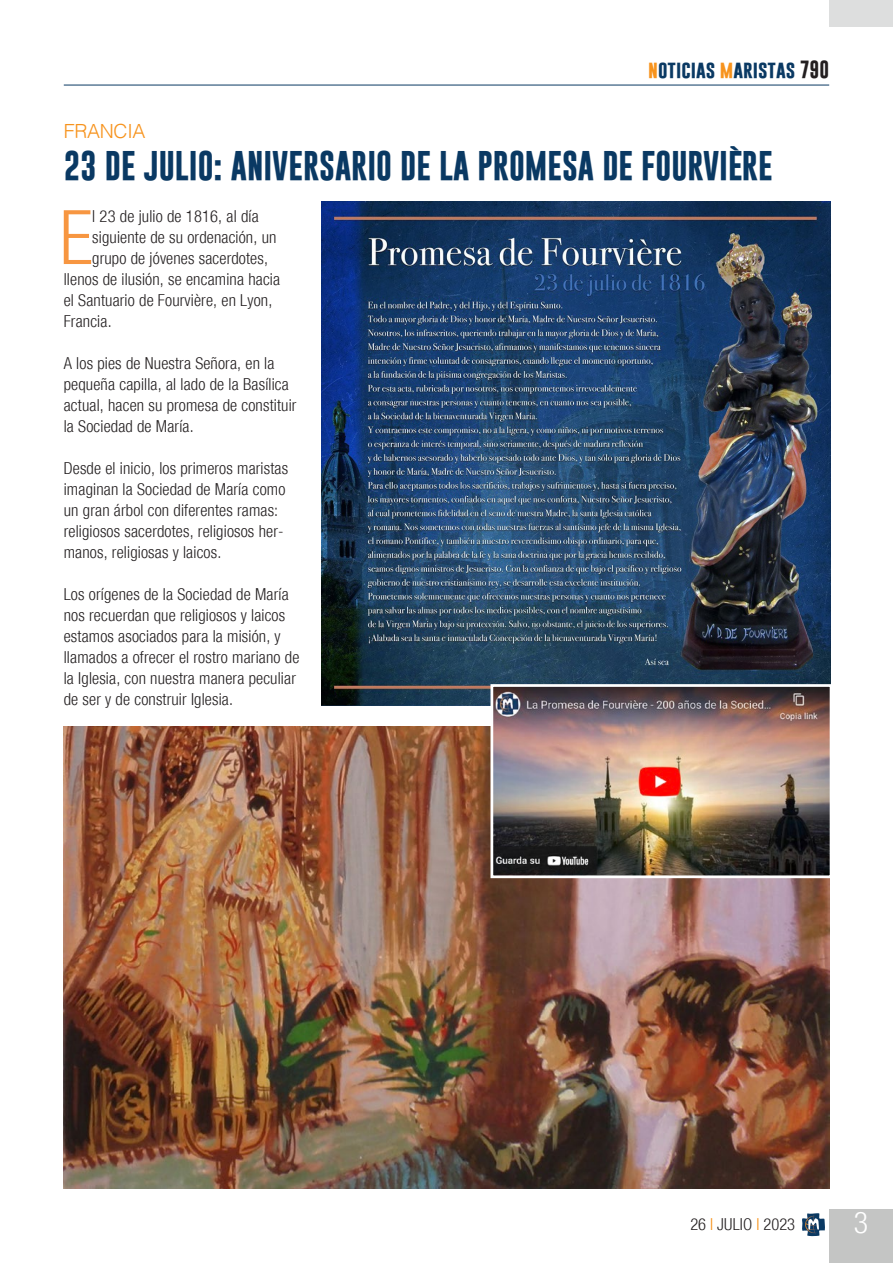
<style>
.page{position:relative;width:893px;height:1263px;background:#fff}
.page>*{position:absolute;margin:0;border:0;box-sizing:border-box;transform-origin:0 0}
.Testo_normal{font:300 condensed 75.3px "Helvetica Neue";color:#f79641}
.Titolo{font:700 30px "Gobold";color:#0a3963}
.t1{font:300 condensed 30px "Helvetica Neue";color:#fff}
.sommario{font:300 19.5px "Helvetica";letter-spacing:-.015em;color:#f7931d}
.t2{font:700 18px "Gobold";color:#0a3963}
.Testo_normal-2{font:300 condensed 16.5px/21px "Helvetica Neue";letter-spacing:.01em;color:#231f20}
.s1{color:#f7931d}
.s2{color:#231f20}
</style>
<div class="page">
<div style="left:829px;top:1209px;width:64px;height:54px;background:#c4c5c4"></div>
<hr style="left:64px;top:85px;width:765px;height:1px;background:#0a3963">
<svg style="left:802px;top:1213px;width:23px;height:23px"></svg>
<div style="left:829px;top:0;width:64px;height:27px;background:#dddede"></div>
<img style="left:64px;top:726px;width:765px;height:462px">
<img style="left:322px;top:201px;width:509px;height:504px">
<img style="left:494px;top:688px;width:334px;height:186px">
<div style="left:490px;top:684px;width:342px;height:194px;border:3px solid #fff"></div>
<p class="t2" style="left:648px;top:57px;width:182px"><span class="s1">n</span>oticias <span class="s1">m</span>aristas <span class="s2">790</span></p>
<p class="sommario" style="left:64px;top:114px;width:83px">FRANCIA</p>
<p class="Titolo" style="left:64px;top:146px;width:710px">23 DE JULIO: ANIVERSARIO DE LA PROMESA DE FOURVIÈRE</p>
<p class="Testo_normal" style="left:60px;top:194px;width:35px">E</p>
<p class="Testo_normal-2" style="left:92px;top:206px;width:168px">l 23 de julio de 1816, al día</p>
<p class="Testo_normal-2" style="left:92px;top:227px;width:186px">siguiente de su ordenación, un</p>
<p class="Testo_normal-2" style="left:92px;top:248px;width:177px">grupo de jóvenes sacerdotes,</p>
<p class="Testo_normal-2" style="left:64px;top:269px;width:218px">llenos de ilusión, se encamina hacia</p>
<p class="Testo_normal-2" style="left:64px;top:290px;width:210px">el Santuario de Fourvière, en Lyon,</p>
<p class="Testo_normal-2" style="left:64px;top:311px;width:49px">Francia.</p>
<p class="Testo_normal-2" style="left:64px;top:353px;width:234px">A los pies de Nuestra Señora, en la pequeña capilla, al lado de la Basílica actual, hacen su promesa de constituir la Sociedad de María.</p>
<p class="Testo_normal-2" style="left:64px;top:458px;width:226px">Desde el inicio, los primeros maristas imaginan la Sociedad de María como un gran árbol con diferentes ramas: religiosos sacerdotes, religiosos her&shy;manos, religiosas y laicos.</p>
<p class="Testo_normal-2" style="left:64px;top:584px;width:237px">Los orígenes de la Sociedad de María nos recuerdan que religiosos y laicos estamos asociados para la misión, y llamados a ofrecer el rostro mariano de la Iglesia, con nuestra manera peculiar de ser y de construir Iglesia.</p>
<p class="Testo_normal-2" style="left:690px;top:1214px;width:106px">26 <span class="s1">I</span> JULIO <span class="s1">I</span> 2023</p>
<h2 class="t1" style="left:854px;top:1205px;width:16px">3</h2>
</div>
